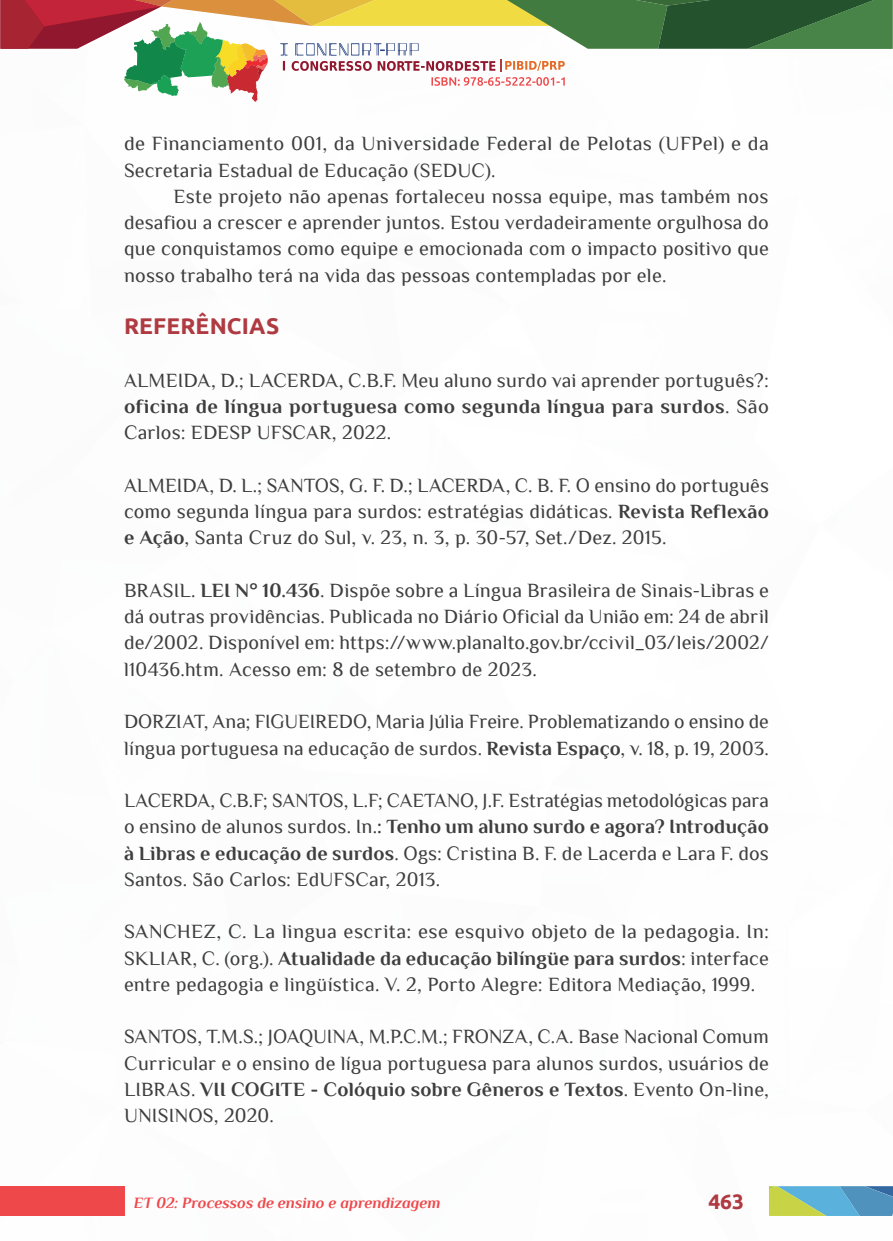
<style>
.page{position:relative;width:893px;height:1241px;background:#fff}
.page>*{position:absolute;margin:0;border:0;box-sizing:border-box;transform-origin:0 0}
._8_SUBTÍTULO_1{font:700 22.75px "Ubuntu";letter-spacing:.005em;color:#af3a41}
.t1{font:700 21px "Ubuntu";color:#af3a41}
._12_REFERENCIAS{font:20.12px/26.2px "Philosopher";letter-spacing:.01em;color:#3e3e3f;text-align:justify}
._6_CORPO{font:20.12px/26.2px "Philosopher";letter-spacing:.01em;color:#3e3e3f}
.t2{font:italic 700 15.75px "Philosopher";color:#ef484b}
.s1{font-weight:700}
</style>
<div class="page">
<div style="left:0;top:1185px;width:124px;height:30px;background:#ef484b"></div>
<svg style="left:0;top:0;width:892px;height:102px"></svg>
<svg style="left:769px;top:1186px;width:124px;height:29px;background:#72aea9"></svg>
<p class="_6_CORPO" style="left:124px;top:131px;width:646px">de Financiamento 001, da Universidade Federal de Pelotas (UFPel) e da<br>Secretaria Estadual de Educação (SEDUC).</p>
<p class="_6_CORPO" style="left:124px;top:183px;width:646px;text-align:justify;text-indent:50px">Este projeto não apenas fortaleceu nossa equipe, mas também nos desafiou a crescer e aprender juntos. Estou verdadeiramente orgulhosa do que conquistamos como equipe e emocionada com o impacto positivo que nosso trabalho terá na vida das pessoas contempladas por ele.</p>
<p class="_8_SUBTÍTULO_1" style="left:124px;top:312px;width:157px">REFERÊNCIAS</p>
<p class="_12_REFERENCIAS" style="left:124px;top:367px;width:646px">ALMEIDA, D.; LACERDA, C.B.F. Meu aluno surdo vai aprender português?: <span class="s1">oficina de língua portuguesa como segunda língua para surdos</span>. São Carlos: EDESP UFSCAR, 2022.</p>
<p class="_12_REFERENCIAS" style="left:124px;top:472px;width:646px">ALMEIDA, D. L.; SANTOS, G. F. D.; LACERDA, C. B. F. O ensino do português como segunda língua para surdos: estratégias didáticas. <span class="s1">Revista Reflexão e Ação</span>, Santa Cruz do Sul, v. 23, n. 3, p. 30-57, Set./Dez. 2015.</p>
<p class="_12_REFERENCIAS" style="left:124px;top:577px;width:646px">BRASIL. <span class="s1">LEI N° 10.436</span>. Dispõe sobre a Língua Brasileira de Sinais-Libras e dá outras providências. Publicada no Diário Oficial da União em: 24 de abril de/2002. Disponível em: https://www.planalto.gov.br/ccivil_03/leis/2002/ l10436.htm. Acesso em: 8 de setembro de 2023.</p>
<p class="_12_REFERENCIAS" style="left:124px;top:708px;width:646px">DORZIAT, Ana; FIGUEIREDO, Maria Júlia Freire. Problematizando o ensino de língua portuguesa na educação de surdos. <span class="s1">Revista Espaço</span>, v. 18, p. 19, 2003.</p>
<p class="_12_REFERENCIAS" style="left:124px;top:787px;width:646px">LACERDA, C.B.F; SANTOS, L.F; CAETANO, J.F. Estratégias metodológicas para o ensino de alunos surdos. In.<span class="s1">: Tenho um aluno surdo e agora? Introdução à Libras e educação de surdos</span>. Ogs: Cristina B. F. de Lacerda e Lara F. dos Santos. São Carlos: EdUFSCar, 2013.</p>
<p class="_12_REFERENCIAS" style="left:124px;top:918px;width:646px">SANCHEZ, C. La lingua escrita: ese esquivo objeto de la pedagogia. In:<br>SKLIAR, C. (org.). <span class="s1">Atualidade da educação bilíngüe para surdos</span>: interface entre pedagogia e lingüística. V. 2, Porto Alegre: Editora Mediação, 1999.</p>
<p class="_12_REFERENCIAS" style="left:124px;top:1023px;width:646px">SANTOS, T.M.S.; JOAQUINA, M.P.C.M.; FRONZA, C.A. Base Nacional Comum Curricular e o ensino de lígua portuguesa para alunos surdos, usuários de LIBRAS. <span class="s1">VII COGITE - Colóquio sobre Gêneros e Textos</span>. Evento On-line, UNISINOS, 2020.</p>
<p class="t2" style="left:134px;top:1193px;width:308px">ET 02: Processos de ensino e aprendizagem</p>
<p class="t1" style="left:708px;top:1188px;width:37px">463</p>
</div>
